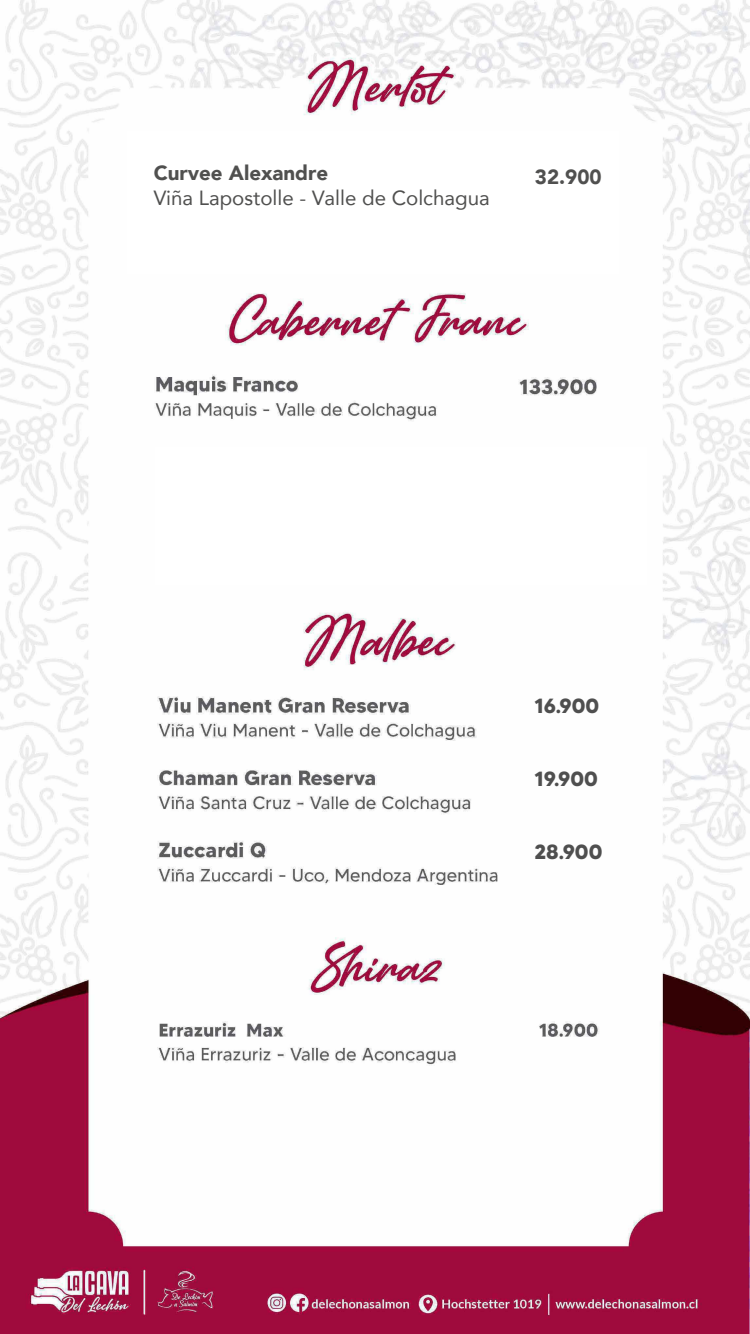
<style>
.page{position:relative;width:750px;height:1334px;background:#fff}
.page>*{position:absolute;margin:0;border:0;box-sizing:border-box;transform-origin:0 0}
.t1{font:20.5px "Avenir";color:#50504f}
.t2{font:900 20.5px "Avenir";color:#50504f}
.t3{font:700 20.5px "MADETOMMY";color:#4f4f4f}
</style>
<div class="page">
<img style="left:0;top:0;width:750px;height:1334px">
<div style="left:528px;top:692px;width:83px;height:24px;background:#fefefe"></div>
<div style="left:528px;top:765px;width:83px;height:24px;background:#fefefe"></div>
<div style="left:528px;top:838px;width:83px;height:24px;background:#fefefe"></div>
<div style="left:127px;top:131px;width:492px;height:143px;background:#fff"></div>
<div style="left:155px;top:448px;width:492px;height:137px;background:#fff"></div>
<p class="t2" style="left:154px;top:156px;width:176px">Curvee Alexandre</p>
<p class="t2" style="left:535px;top:159px;width:68px">32.900</p>
<p class="t1" style="left:154px;top:181px;width:338px">Viña Lapostolle - Valle de Colchagua</p>
<p class="t3" style="left:534px;top:693px;width:66px">16.900</p>
<p class="t3" style="left:534px;top:766px;width:65px">19.900</p>
<p class="t3" style="left:534px;top:839px;width:70px">28.900</p>
</div>
